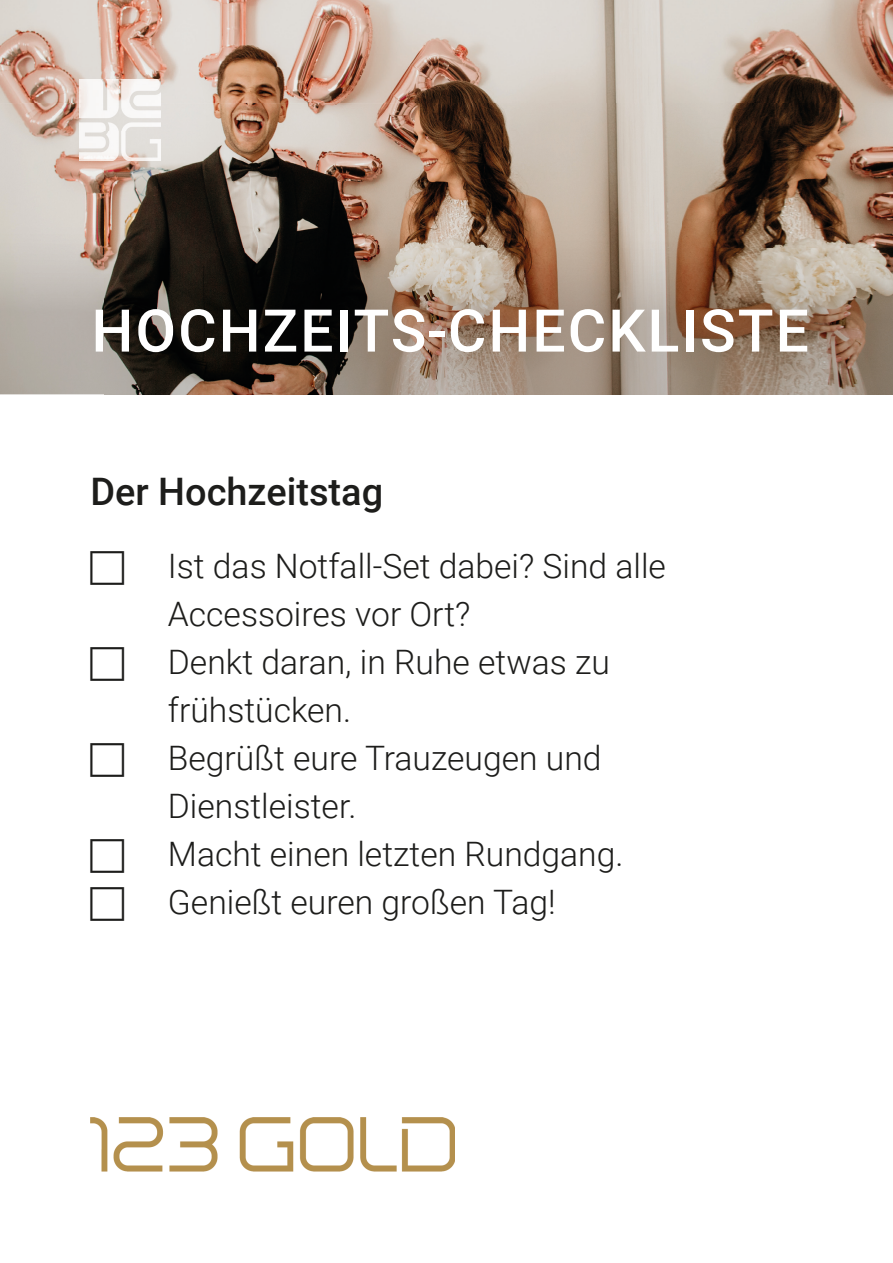
<style>
.page{position:relative;width:893px;height:1263px;background:#fff}
.page>*{position:absolute;margin:0;border:0;box-sizing:border-box;transform-origin:0 0}
.t1{font:500 58.95px "Roboto";letter-spacing:.035em;color:#fff}
.t2{font:500 37.95px "Roboto";color:#1d1d1b}
.t3{font:300 33.75px/48px "Roboto";color:#1d1d1b}
</style>
<div class="page">
<img style="left:0;top:0;width:893px;height:103px">
<img style="left:0;top:103px;width:105px;height:291px">
<img style="left:158px;top:103px;width:735px;height:291px">
<img style="left:105px;top:161px;width:53px;height:233px">
<img style="left:90px;top:1117px;width:365px;height:54px">
<img style="left:79px;top:79px;width:82px;height:82px">
<h1 class="t1" style="left:91px;top:289px;width:719px">HOCHZEITS-CHECKLISTE</h1>
<p class="t2" style="left:90px;top:464px;width:294px">Der Hochzeitstag</p>
<p class="t3" style="left:168px;top:540px;width:500px">Ist das Notfall-Set dabei? Sind alle<br>Accessoires vor Ort?<br>Denkt daran, in Ruhe etwas zu frühstücken.<br>Begrüßt eure Trauzeugen und<br>Dienstleister.<br>Macht einen letzten Rundgang.<br>Genießt euren großen Tag!</p>
</div>
